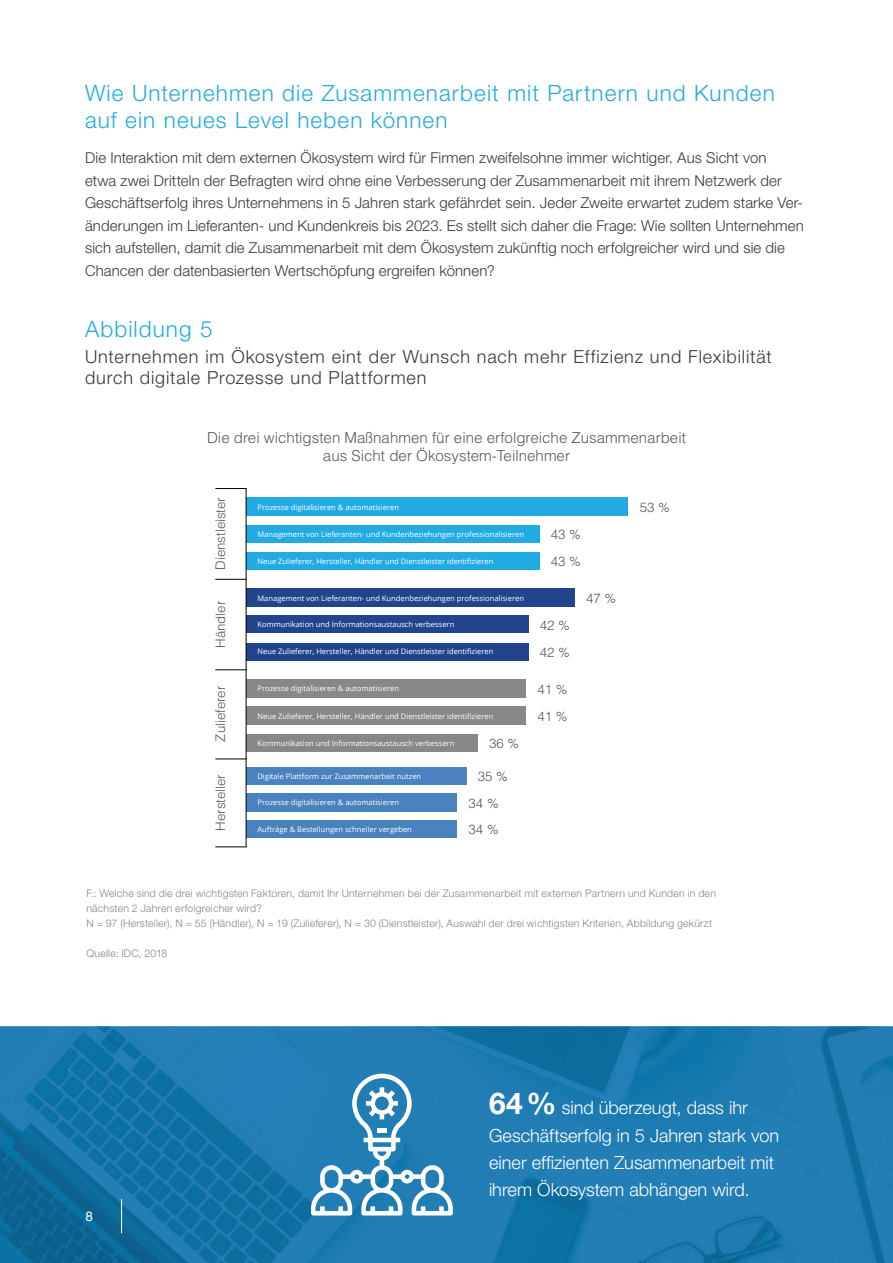
<style>
.page{position:relative;width:893px;height:1263px;background:#fff}
.page>*{position:absolute;margin:0;border:0;box-sizing:border-box;transform-origin:0 0}
.t1{font:300 22.5px/27px "Helvetica Neue LT Std";letter-spacing:.05em;color:#22abe2}
.t2{font:300 18.15px/27.3px "Helvetica Neue LT Std";color:#fff}
.t3{font:300 18px/21.6px "Helvetica Neue LT Std";letter-spacing:.05em;color:#36393c}
.t4{font:300 15.15px/18.1px "Helvetica LT Std";color:#57585a;text-align:center}
.t5{font:300 15px/22.5px "Helvetica Neue LT Std";letter-spacing:.005em;color:#36393c}
.t6{font:13.5px "Helvetica LT Std";color:#fff}
.t7{font:300 13.2px/26.8px "Helvetica LT Std";color:#57585a}
.t8{font:300 10.5px/15px "Helvetica Neue LT Std";letter-spacing:.02em;color:#848687}
.t9{font:7.5px "Open Sans";color:#fff}
.s1{font-weight:700;font-size:30px}
</style>
<div class="page">
<img style="left:756px;top:1026px;width:137px;height:237px">
<img style="left:582px;top:1026px;width:174px;height:237px">
<img style="left:835px;top:1119px;width:58px;height:144px">
<img style="left:465px;top:1026px;width:117px;height:237px">
<div style="left:349px;top:1026px;width:116px;height:237px;background:#227db4"></div>
<img style="left:174px;top:1026px;width:175px;height:237px">
<img style="left:0;top:1026px;width:174px;height:237px">
<img style="left:0;top:1026px;width:58px;height:144px">
<svg style="left:660px;top:1258px;width:13px;height:5px"></svg>
<img style="left:486px;top:1245px;width:52px;height:18px">
<img style="left:369px;top:1251px;width:35px;height:12px">
<img style="left:253px;top:1257px;width:16px;height:6px">
<img style="left:78px;top:1243px;width:57px;height:20px">
<hr style="left:121px;top:1199px;width:1px;height:34px;background:#fff">
<div style="left:246px;top:820px;width:211px;height:18px;background:#4a81bf"></div>
<div style="left:246px;top:793px;width:211px;height:19px;background:#4a81bf"></div>
<div style="left:246px;top:767px;width:220px;height:17px;background:#4a81bf"></div>
<div style="left:246px;top:733px;width:232px;height:18px;background:#888789"></div>
<div style="left:246px;top:706px;width:280px;height:19px;background:#888789"></div>
<div style="left:246px;top:679px;width:280px;height:19px;background:#888789"></div>
<div style="left:246px;top:643px;width:283px;height:18px;background:#21448d"></div>
<div style="left:246px;top:615px;width:283px;height:18px;background:#21448d"></div>
<div style="left:246px;top:588px;width:329px;height:19px;background:#21448d"></div>
<div style="left:246px;top:552px;width:293px;height:18px;background:#22abe2"></div>
<div style="left:246px;top:525px;width:293px;height:18px;background:#22abe2"></div>
<div style="left:246px;top:497px;width:382px;height:19px;background:#22abe2"></div>
<hr style="left:246px;top:488px;width:1px;height:359px;background:#000001">
<hr style="left:215px;top:488px;width:32px;height:1px;background:#000001">
<hr style="left:215px;top:579px;width:32px;height:1px;background:#000001">
<hr style="left:215px;top:669px;width:32px;height:1px;background:#000001">
<hr style="left:215px;top:758px;width:32px;height:1px;background:#000001">
<hr style="left:215px;top:846px;width:32px;height:1px;background:#000001">
<svg style="left:311px;top:1073px;width:142px;height:142px"></svg>
<h1 class="t1" style="left:85px;top:79px;width:691px">Wie Unternehmen die Zusammenarbeit mit Partnern und Kunden auf ein neues Level heben können</h1>
<p class="t5" style="left:85px;top:146px;width:720px">Die Interaktion mit dem externen Ökosystem wird für Firmen zweifelsohne immer wichtiger. Aus Sicht von<br>etwa zwei Dritteln der Befragten wird ohne eine Verbesserung der Zusammenarbeit mit ihrem Netzwerk der Geschäftserfolg ihres Unternehmens in 5 Jahren stark gefährdet sein. Jeder Zweite erwartet zudem starke Ver&shy;änderungen im Lieferanten- und Kundenkreis bis 2023. Es stellt sich daher die Frage: Wie sollten Unternehmen sich aufstellen, damit die Zusammenarbeit mit dem Ökosystem zukünftig noch erfolgreicher wird und sie die Chancen der datenbasierten Wertschöpfung ergreifen können?</p>
<h1 class="t1" style="left:85px;top:315px;width:129px">Abbildung 5</h1>
<h3 class="t3" style="left:85px;top:345px;width:688px">Unternehmen im Ökosystem eint der Wunsch nach mehr Effizienz und Flexibilität durch digitale Prozesse und Plattformen</h3>
<h3 class="t4" style="left:207px;top:428px;width:480px">Die drei wichtigsten Maßnahmen für eine erfolgreiche Zusammenarbeit aus Sicht der Ökosystem-Teilnehmer</h3>
<h3 class="t7" style="left:207px;top:570px;width:74px;rotate:-90deg">Dienstleister</h3>
<h3 class="t7" style="left:207px;top:648px;width:49px;rotate:-90deg">Händler</h3>
<h3 class="t7" style="left:207px;top:741px;width:57px;rotate:-90deg">Zulieferer</h3>
<h3 class="t7" style="left:207px;top:831px;width:58px;rotate:-90deg">Hersteller</h3>
<p class="t9" style="left:257px;top:502px;width:143px">Prozesse digitalisieren &amp; automatisieren</p>
<p class="t9" style="left:257px;top:529px;width:268px">Management von Lieferanten- und Kundenbeziehungen professionalisieren</p>
<p class="t9" style="left:257px;top:557px;width:237px">Neue Zulieferer, Hersteller, Händler und Dienstleister identifizieren</p>
<p class="t9" style="left:257px;top:593px;width:268px">Management von Lieferanten- und Kundenbeziehungen professionalisieren</p>
<p class="t9" style="left:257px;top:620px;width:198px">Kommunikation und Informationsaustausch verbessern</p>
<p class="t9" style="left:257px;top:646px;width:237px">Neue Zulieferer, Hersteller, Händler und Dienstleister identifizieren</p>
<p class="t9" style="left:257px;top:683px;width:143px">Prozesse digitalisieren &amp; automatisieren</p>
<p class="t9" style="left:257px;top:711px;width:237px">Neue Zulieferer, Hersteller, Händler und Dienstleister identifizieren</p>
<p class="t9" style="left:257px;top:738px;width:198px">Kommunikation und Informationsaustausch verbessern</p>
<h3 class="t7" style="left:489px;top:729px;width:32px">36 %</h3>
<p class="t9" style="left:257px;top:771px;width:165px">Digitale Plattform zur Zusammenarbeit nutzen</p>
<h3 class="t7" style="left:478px;top:762px;width:32px">35 %</h3>
<p class="t9" style="left:257px;top:797px;width:143px">Prozesse digitalisieren &amp; automatisieren</p>
<p class="t9" style="left:257px;top:824px;width:156px">Aufträge &amp; Bestellungen schneller vergeben</p>
<h3 class="t7" style="left:469px;top:789px;width:32px">34 %<br>34 %</h3>
<h3 class="t7" style="left:551px;top:521px;width:32px">43 %</h3>
<h3 class="t7" style="left:551px;top:548px;width:32px">43 %</h3>
<h3 class="t7" style="left:540px;top:612px;width:32px">42 %</h3>
<h3 class="t7" style="left:540px;top:639px;width:32px">42 %</h3>
<h3 class="t7" style="left:537px;top:675px;width:32px">41 %</h3>
<h3 class="t7" style="left:537px;top:702px;width:32px">41 %</h3>
<h3 class="t7" style="left:586px;top:584px;width:32px">47 %</h3>
<h3 class="t7" style="left:640px;top:494px;width:32px">53 %</h3>
<p class="t8" style="left:86px;top:886px;width:631px">F.: Welche sind die drei wichtigsten Faktoren, damit Ihr Unternehmen bei der Zusammenarbeit mit externen Partnern und Kunden in den nächsten 2 Jahren erfolgreicher wird?<br>N = 97 (Hersteller), N = 55 (Händler), N = 19 (Zulieferer), N = 30 (Dienstleister), Auswahl der drei wichtigsten Kriterien, Abbildung gekürzt</p>
<h3 class="t8" style="left:86px;top:946px;width:82px">Quelle: IDC, 2018</h3>
<h3 class="t6" style="left:85px;top:1208px;width:9px">8</h3>
<h2 class="t2" style="left:489px;top:1094px;width:292px"><span class="s1">64 %</span> sind überzeugt, dass ihr Geschäftserfolg in 5 Jahren stark von einer effizienten Zusammenarbeit mit ihrem Ökosystem abhängen wird.</h2>
</div>
